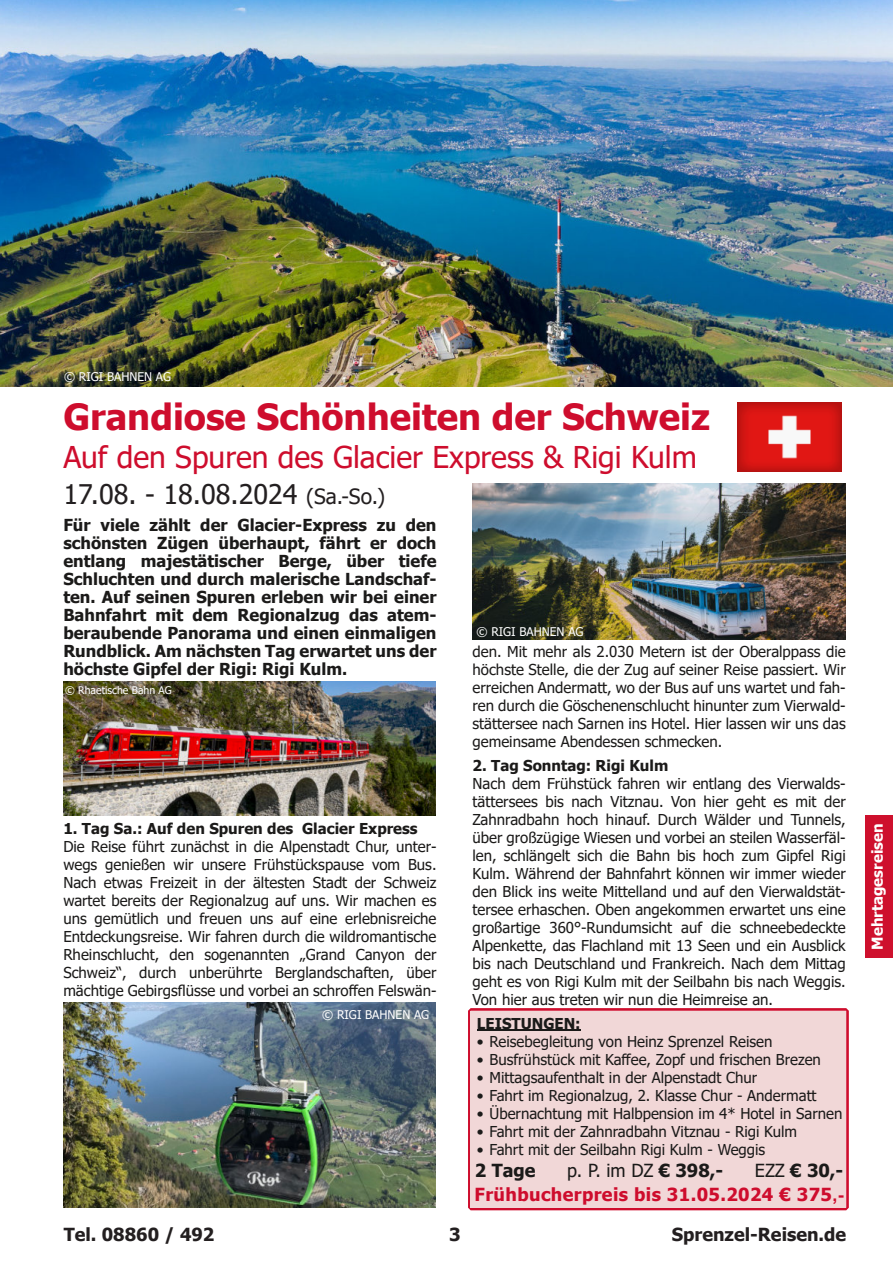
<style>
.page{position:relative;width:893px;height:1263px;background:#fff}
.page>*{position:absolute;margin:0;border:0;box-sizing:border-box;transform-origin:0 0}
.t1{font:700 36px "Tahoma";color:#ce0d2d}
.t2{font:30px "Tahoma";color:#ce0d2d}
.t3{font:27px "Tahoma";color:#231f20}
.t4{font:700 18px/24px "Tahoma";letter-spacing:.02em;color:#ce0d2d;text-align:right}
.t5{font:700 18px "Tahoma";color:#231f20}
.t6{font:18px "Tahoma";color:#1b1a19}
.t7{font:700 18px "Tahoma";color:#1b1a19}
.t8{font:700 16.5px/18px "Tahoma";color:#1b1a19;text-align:justify}
.t9{font:15px/18px "Tahoma";color:#1b1a19;text-align:justify}
.t10{font:700 15px "Tahoma";color:#1b1a19}
.t11{font:700 15px "Tahoma";color:#fff}
.t12{font:12px "Tahoma";color:#fff}
.t13{font:10.5px "Tahoma";color:#fff}
.s1{font-size:21px}
.s2{font-weight:700}
.s3{font-weight:400;color:#1b1a19}
.s4{color:#1b1a19}
.s5{font-family:"Arial"}
</style>
<div class="page">
<div style="left:865px;top:815px;width:28px;height:143px;background:#ce102d"></div>
<svg style="left:468px;top:1008px;width:381px;height:202px;background:#d32b47"></svg>
<div style="left:471px;top:1011px;width:375px;height:197px;background:#f1d7d7"></div>
<hr style="left:477px;top:1029px;width:104px;height:2px;background:#1b1a19">
<img style="left:63px;top:1003px;width:373px;height:205px">
<img style="left:64px;top:681px;width:372px;height:134px">
<img style="left:473px;top:483px;width:373px;height:157px">
<img style="left:0;top:0;width:893px;height:387px">
<img style="left:738px;top:403px;width:103px;height:69px">
<p class="t12" style="left:64px;top:372px;width:109px">© RIGI BAHNEN AG</p>
<h1 class="t1" style="left:63px;top:403px;width:648px">Grandiose Schönheiten der Schweiz</h1>
<h2 class="t2" style="left:63px;top:445px;width:635px">Auf den Spuren des Glacier Express &amp; Rigi Kulm</h2>
<h3 class="t3" style="left:63px;top:483px;width:323px">17.08. - 18.08.2024 <span class="s1">(Sa.-So.)</span></h3>
<p class="t8" style="left:63px;top:517px;width:375px">Für viele zählt der Glacier-Express zu den schönsten Zügen überhaupt, fährt er doch entlang majestätischer Berge, über tiefe Schluchten und durch malerische Landschaf‐ ten. Auf seinen Spuren erleben wir bei einer Bahnfahrt mit dem Regionalzug das atem&shy;beraubende Panorama und einen einmaligen Rundblick. Am nächsten Tag erwartet uns der höchste Gipfel der Rigi: Rigi Kulm.</p>
<p class="t13" style="left:65px;top:686px;width:108px">© Rhaetische Bahn AG</p>
<p class="t10" style="left:63px;top:822px;width:356px">1. Tag Sa.: Auf den Spuren des Glacier Express</p>
<p class="t9" style="left:63px;top:838px;width:375px">Die Reise führt zunächst in die Alpenstadt Chur, unter‐ wegs genießen wir unsere Frühstückspause vom Bus.<br>Nach etwas Freizeit in der ältesten Stadt der Schweiz wartet bereits der Regionalzug auf uns. Wir machen es uns gemütlich und freuen uns auf eine erlebnisreiche Entdeckungsreise. Wir fahren durch die wildromantische Rheinschlucht, den sogenannten „Grand Canyon der Schweiz“, durch unberührte Berglandschaften, über mächtige Gebirgsflüsse und vorbei an schroffen Felswän‐</p>
<p class="t12" style="left:322px;top:1010px;width:109px">© RIGI BAHNEN AG</p>
<p class="t12" style="left:476px;top:626px;width:109px">© RIGI BAHNEN AG</p>
<p class="t9" style="left:473px;top:643px;width:375px">den. Mit mehr als 2.030 Metern ist der Oberalppass die höchste Stelle, die der Zug auf seiner Reise passiert. Wir erreichen Andermatt, wo der Bus auf uns wartet und fah‐ ren durch die Göschenenschlucht hinunter zum Vierwald‐ stättersee nach Sarnen ins Hotel. Hier lassen wir uns das gemeinsame Abendessen schmecken.</p>
<p class="t10" style="left:473px;top:759px;width:197px">2. Tag Sonntag: Rigi Kulm</p>
<p class="t9" style="left:473px;top:775px;width:375px">Nach dem Frühstück fahren wir entlang des Vierwalds‐ tättersees bis nach Vitznau. Von hier geht es mit der Zahnradbahn hoch hinauf. Durch Wälder und Tunnels, über großzügige Wiesen und vorbei an steilen Wasserfäl‐ len, schlängelt sich die Bahn bis hoch zum Gipfel Rigi Kulm. Während der Bahnfahrt können wir immer wieder den Blick ins weite Mittelland und auf den Vierwaldstät‐ tersee erhaschen. Oben angekommen erwartet uns eine großartige 360°-Rundumsicht auf die schneebedeckte Alpenkette, das Flachland mit 13 Seen und ein Ausblick bis nach Deutschland und Frankreich. Nach dem Mittag geht es von Rigi Kulm mit der Seilbahn bis nach Weggis.<br>Von hier aus treten wir nun die Heimreise an.</p>
<p class="t10" style="left:477px;top:1017px;width:105px">LEISTUNGEN:</p>
<p class="t9" style="left:477px;top:1033px;width:297px">• Reisebegleitung von Heinz Sprenzel Reisen</p>
<p class="t9" style="left:477px;top:1051px;width:346px">• Busfrühstück mit Kaffee, Zopf und frischen Brezen</p>
<p class="t9" style="left:477px;top:1069px;width:282px">• Mittagsaufenthalt in der Alpenstadt Chur</p>
<p class="t9" style="left:477px;top:1087px;width:341px">• Fahrt im Regionalzug, 2. Klasse Chur - Andermatt</p>
<p class="t9" style="left:477px;top:1105px;width:367px">• Übernachtung mit Halbpension im 4* Hotel in Sarnen</p>
<p class="t9" style="left:477px;top:1123px;width:322px">• Fahrt mit der Zahnradbahn Vitznau - Rigi Kulm</p>
<p class="t9" style="left:477px;top:1141px;width:290px">• Fahrt mit der Seilbahn Rigi Kulm - Weggis</p>
<p class="t7" style="left:475px;top:1163px;width:62px">2 Tage</p>
<p class="t6" style="left:567px;top:1163px;width:158px">p. P. im DZ <span class="s2">€ 398,-</span></p>
<p class="t4" style="left:475px;top:1160px;width:371px"><span class="s3">EZZ</span> <span class="s4">€ 30,-<br></span>Frühbucherpreis bis 31.05.2024 € 375<span class="s5">,-</span></p>
<p class="t5" style="left:64px;top:1227px;width:152px">Tel. 08860 / 492</p>
<p class="t5" style="left:449px;top:1227px;width:13px">3</p>
<p class="t5" style="left:672px;top:1227px;width:176px">Sprenzel-Reisen.de</p>
<p class="t11" style="left:871px;top:949px;width:127px;rotate:-90deg">Mehrtagesreisen</p>
</div>
